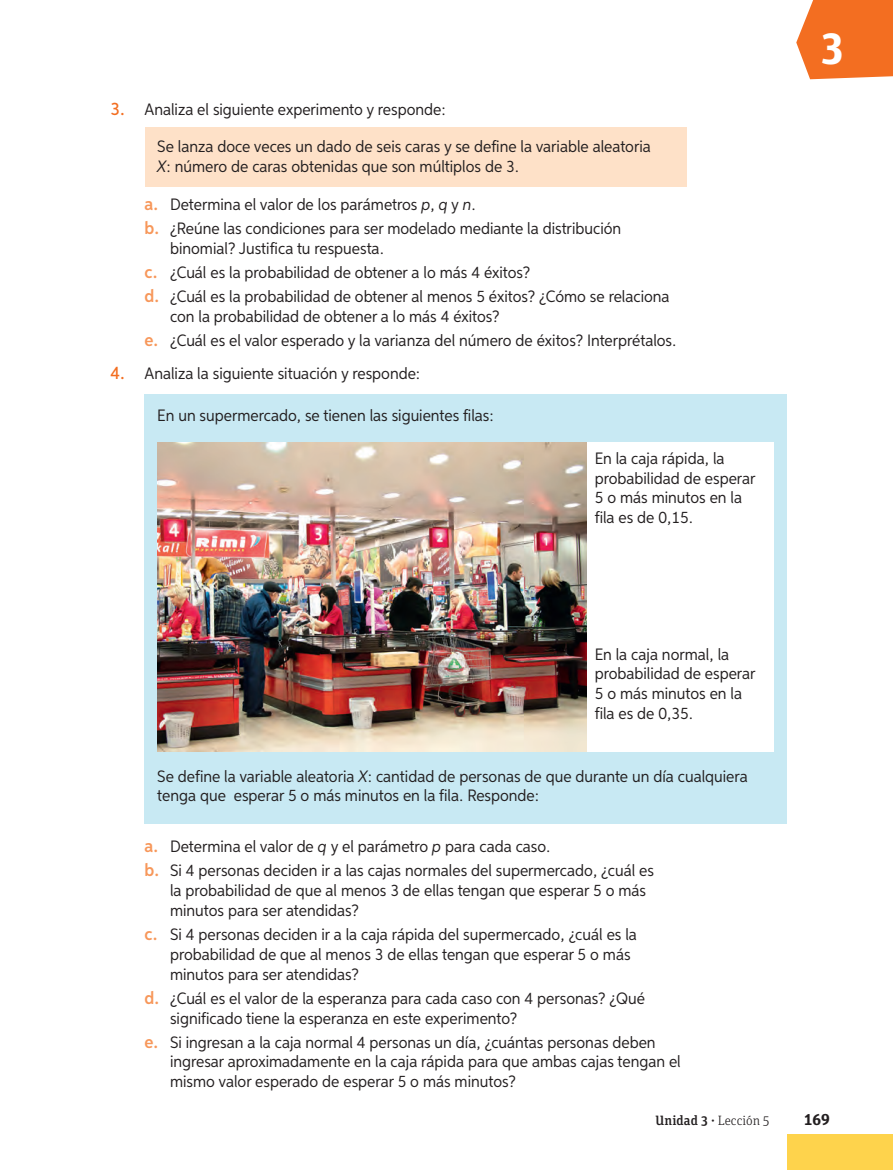
<style>
.page{position:relative;width:893px;height:1170px;background:#fff}
.page>*{position:absolute;margin:0;border:0;box-sizing:border-box;transform-origin:0 0}
.t1{font:700 43.65px "Unit Slab Pro";color:#fff}
.t2{font:16.5px/19.8px "Aspira Nar";color:#231f20}
.t3{font:700 15.75px "Unit Slab Pro";color:#231f20}
.t4{font:500 13.5px "Unit Slab Pro";color:#231f20}
.s1{font-weight:500;font-size:18px;color:#f36e21}
.s2{font-style:italic}
.s3{font-weight:600;font-size:18px;color:#f7975a}
.s4{font-weight:300}
</style>
<div class="page">
<div style="left:145px;top:127px;width:541px;height:59px;background:#fee1c8"></div>
<div style="left:145px;top:395px;width:642px;height:428px;background:#c8e9f3"></div>
<div style="left:569px;top:442px;width:205px;height:309px;background:#fff"></div>
<img style="left:157px;top:442px;width:429px;height:309px">
<div style="left:787px;top:1134px;width:106px;height:35px;background:#fed34c"></div>
<svg style="left:796px;top:0;width:97px;height:79px;background:#f47b36"></svg>
<p class="t2" style="left:111px;top:99px;width:337px"><span class="s1">3.</span> Analiza el siguiente experimento y responde:</p>
<p class="t2" style="left:157px;top:136px;width:495px">Se lanza doce veces un dado de seis caras y se define la variable aleatoria<br><span class="s2">X</span>: número de caras obtenidas que son múltiplos de 3.</p>
<p class="t2" style="left:145px;top:192px;width:478px;line-height:24px"><span class="s3">a.</span> Determina el valor de los parámetros <span class="s2">p</span>, <span class="s2">q</span> y <span class="s2">n</span>.<br><span class="s3">b.</span> ¿Reúne las condiciones para ser modelado mediante la distribución</p>
<p class="t2" style="left:145px;top:236px;width:526px;line-height:24px;text-indent:26px">binomial? Justifica tu respuesta.<br><span class="s3">c.</span> ¿Cuál es la probabilidad de obtener a lo más 4 éxitos?<br><span class="s3">d.</span> ¿Cuál es la probabilidad de obtener al menos 5 éxitos? ¿Cómo se relaciona</p>
<p class="t2" style="left:145px;top:304px;width:533px;line-height:24px;text-indent:26px">con la probabilidad de obtener a lo más 4 éxitos?<br><span class="s3">e.</span> ¿Cuál es el valor esperado y la varianza del número de éxitos? Interprétalos.</p>
<p class="t2" style="left:111px;top:363px;width:311px"><span class="s1">4.</span> Analiza la siguiente situación y responde:</p>
<p class="t2" style="left:157px;top:404px;width:338px">En un supermercado, se tienen las siguientes filas:</p>
<p class="t2" style="left:595px;top:448px;width:162px">En la caja rápida, la probabilidad de esperar<br>5 o más minutos en la fila es de 0,15.</p>
<p class="t2" style="left:595px;top:643px;width:162px">En la caja normal, la probabilidad de esperar<br>5 o más minutos en la fila es de 0,35.</p>
<p class="t2" style="left:157px;top:765px;width:592px">Se define la variable aleatoria <span class="s2">X</span>: cantidad de personas de que durante un día cualquiera tenga que esperar 5 o más minutos en la fila. Responde:</p>
<p class="t2" style="left:145px;top:834px;width:511px;line-height:24px"><span class="s3">a.</span> Determina el valor de <span class="s2">q</span> y el parámetro <span class="s2">p</span> para cada caso.<br><span class="s3">b.</span> Si 4 personas deciden ir a las cajas normales del supermercado, ¿cuál es</p>
<p class="t2" style="left:170px;top:880px;width:477px">la probabilidad de que al menos 3 de ellas tengan que esperar 5 o más minutos para ser atendidas?</p>
<p class="t2" style="left:170px;top:924px;width:468px;text-indent:-26px"><span class="s3">c.</span> Si 4 personas deciden ir a la caja rápida del supermercado, ¿cuál es la probabilidad de que al menos 3 de ellas tengan que esperar 5 o más minutos para ser atendidas?</p>
<p class="t2" style="left:170px;top:987px;width:476px;text-indent:-26px"><span class="s3">d.</span> ¿Cuál es el valor de la esperanza para cada caso con 4 personas? ¿Qué significado tiene la esperanza en este experimento?</p>
<p class="t2" style="left:170px;top:1031px;width:512px;text-indent:-26px"><span class="s3">e.</span> Si ingresan a la caja normal 4 personas un día, ¿cuántas personas deben ingresar aproximadamente en la caja rápida para que ambas cajas tengan el mismo valor esperado de esperar 5 o más minutos?</p>
<p class="t1" style="left:820px;top:17px;width:25px">3</p>
<p class="t4" style="left:656px;top:1110px;width:116px">Unidad 3 · <span class="s4">Lección 5</span></p>
<p class="t3" style="left:804px;top:1107px;width:27px">169</p>
</div>
